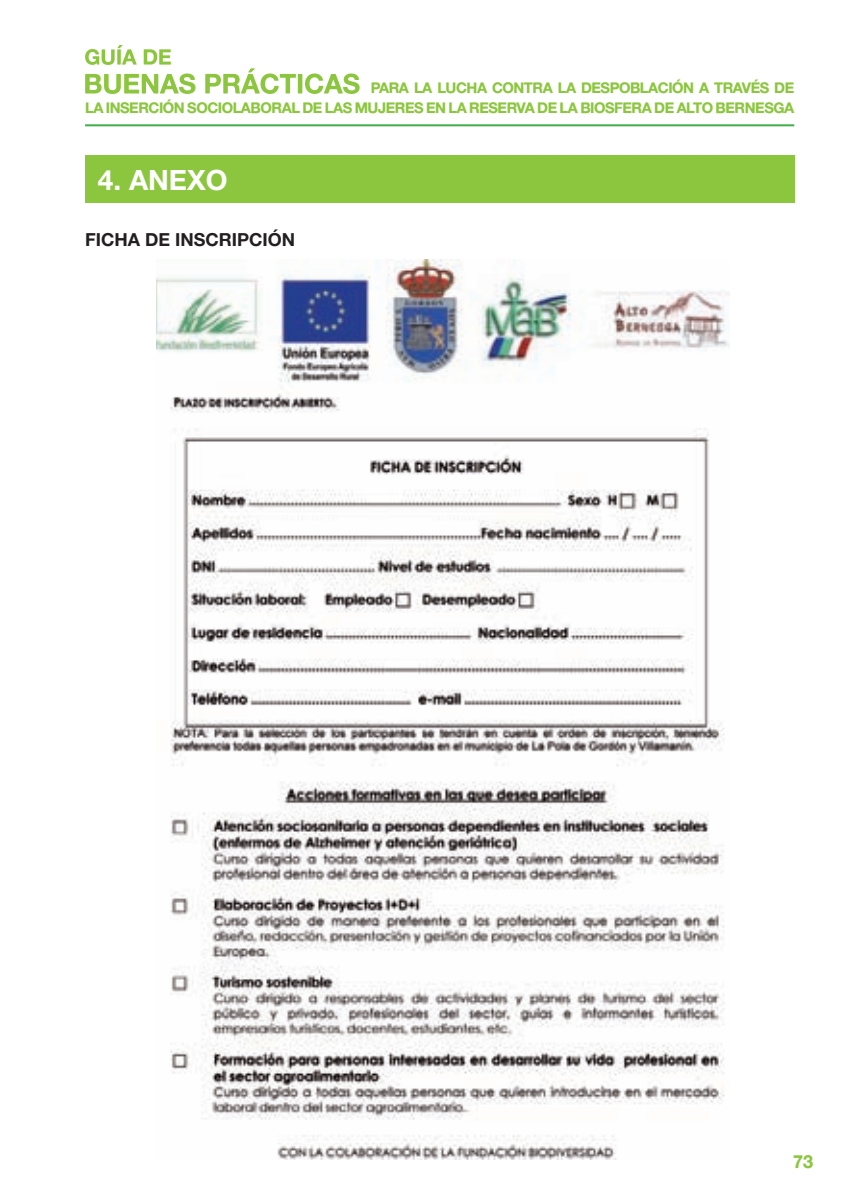
<style>
.page{position:relative;width:851px;height:1191px;background:#fff}
.page>*{position:absolute;margin:0;border:0;box-sizing:border-box;transform-origin:0 0}
.t1{font:700 28px "Helvetica Neue";color:#fff}
.t2{font:700 18px "Helvetica Neue";color:#231f20}
.t3{font:18px "Alte Haas Grotesk Bold";color:#8bc63e}
.t4{font:14.6px/19.8px "Alte Haas Grotesk Bold";letter-spacing:-.03em;color:#8bc63e;text-align:right}
</style>
<div class="page">
<svg style="left:85px;top:45px;width:274px;height:49px"></svg>
<hr style="left:85px;top:124px;width:709px;height:2px;background:#40ae49">
<div style="left:85px;top:155px;width:709px;height:48px;background:#8bc63e"></div>
<img style="left:156px;top:260px;width:573px;height:899px">
<p class="t4" style="left:85px;top:78px;width:710px">PARA LA LUCHA CONTRA LA DESPOBLACIÓN A TRAVÉS DE<br>LA INSERCIÓN SOCIOLABORAL DE LAS MUJERES EN LA RESERVA DE LA BIOSFERA DE ALTO BERNESGA</p>
<h1 class="t1" style="left:98px;top:170px;width:131px">4. ANEXO</h1>
<p class="t2" style="left:85px;top:233px;width:211px">FICHA DE INSCRIPCIÓN</p>
<p class="t3" style="left:793px;top:1150px;width:22px">73</p>
</div>
